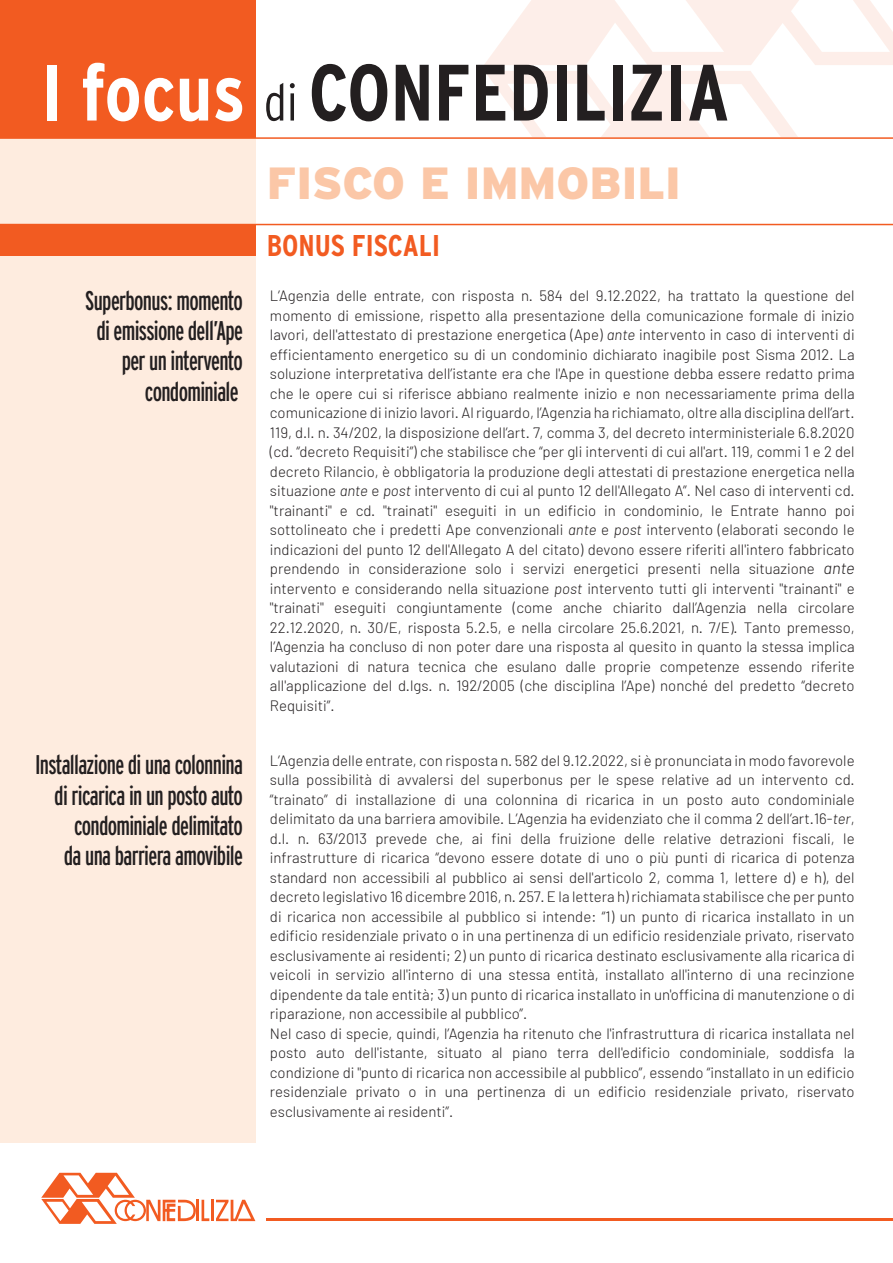
<style>
.page{position:relative;width:893px;height:1263px;background:#fff}
.page>*{position:absolute;margin:0;border:0;box-sizing:border-box;transform-origin:0 0}
.t1{font:700 condensed 79.65px "Interstate";color:#231f20}
.t2{font:900 45px "Interstate";color:#fbc7a7}
.t3{font:700 condensed 30px "Interstate";color:#f25b21}
.t4{font:extra-condensed 27px/30.5px "Interstate";letter-spacing:-.025em;color:#231f20;text-align:right}
.t5{font:300 15px/19.5px "Barlow";color:#231f20;text-align:justify}
.s1{color:#fff}
.s2{font-weight:300;font-size:51.75px}
.s3{font-style:italic}
.s4{font-style:italic;font-size:16.5px}
</style>
<div class="page">
<div style="left:0;top:0;width:255px;height:1142px;background:#feecdf"></div>
<hr style="left:267px;top:1219px;width:626px;height:2px;background:#f25b21">
<hr style="left:196px;top:1200px;width:3px;height:21px;background:#f25b21">
<svg style="left:202px;top:1200px;width:7px;height:21px"></svg>
<hr style="left:211px;top:1200px;width:3px;height:21px;background:#f25b21">
<svg style="left:216px;top:1200px;width:39px;height:21px"></svg>
<svg style="left:41px;top:1173px;width:155px;height:51px"></svg>
<svg style="left:484px;top:0;width:409px;height:65px"></svg>
<svg style="left:485px;top:71px;width:312px;height:65px"></svg>
<div style="left:0;top:0;width:255px;height:138px;background:#f25b21"></div>
<hr style="left:0;top:137px;width:893px;height:2px;background:#f25b21">
<hr style="left:0;top:224px;width:893px;height:1px;background:#f25b21">
<div style="left:0;top:225px;width:255px;height:31px;background:#f25b21"></div>
<h1 class="t1" style="left:41px;top:48px;width:690px"><span class="s1">I focus</span> <span class="s2">di</span> CONFEDILIZIA</h1>
<h3 class="t4" style="left:85px;top:285px;width:159px">Superbonus: momento di emissione dell’Ape per un intervento condominiale</h3>
<h3 class="t4" style="left:35px;top:749px;width:209px">Installazione di una colonnina di ricarica in un posto auto condominiale delimitato<br>da una barriera amovibile</h3>
<h2 class="t2" style="left:267px;top:157px;width:416px">FISCO E IMMOBILI</h2>
<h3 class="t3" style="left:267px;top:229px;width:175px">BONUS FISCALI</h3>
<p class="t5" style="left:270px;top:286px;width:586px">L’Agenzia delle entrate, con risposta n. 584 del 9.12.2022, ha trattato la questione del momento di emissione, rispetto alla presentazione della comunicazione formale di inizio lavori, dell'attestato di prestazione energetica (Ape) <span class="s3">ante</span> intervento in caso di interventi di efficientamento energetico su di un condominio dichiarato inagibile post Sisma 2012. La soluzione interpretativa dell’istante era che l'Ape in questione debba essere redatto prima che le opere cui si riferisce abbiano realmente inizio e non necessariamente prima della comunicazione di inizio lavori. Al riguardo, l’Agenzia ha richiamato, oltre alla disciplina dell’art.<br>119, d.l. n. 34/202, la disposizione dell’art. 7, comma 3, del decreto interministeriale 6.8.2020 (cd. “decreto Requisiti”) che stabilisce che “per gli interventi di cui all'art. 119, commi 1 e 2 del decreto Rilancio, è obbligatoria la produzione degli attestati di prestazione energetica nella situazione <span class="s3">ante</span> e <span class="s3">post</span> intervento di cui al punto 12 dell'Allegato A”. Nel caso di interventi cd. ''trainanti'' e cd. ''trainati'' eseguiti in un edificio in condominio, le Entrate hanno poi sottolineato che i predetti Ape convenzionali <span class="s3">ante</span> e <span class="s3">post</span> intervento (elaborati secondo le indicazioni del punto 12 dell'Allegato A del citato) devono essere riferiti all'intero fabbricato prendendo in considerazione solo i servizi energetici presenti nella situazione <span class="s4">ante </span>intervento e considerando nella situazione <span class="s3">post</span> intervento tutti gli interventi ''trainanti'' e ''trainati'' eseguiti congiuntamente (come anche chiarito dall’Agenzia nella circolare 22.12.2020, n. 30/E, risposta 5.2.5, e nella circolare 25.6.2021, n. 7/E). Tanto premesso, l’Agenzia ha concluso di non poter dare una risposta al quesito in quanto la stessa implica valutazioni di natura tecnica che esulano dalle proprie competenze essendo riferite all'applicazione del d.lgs. n. 192/2005 (che disciplina l’Ape) nonché del predetto “decreto Requisiti”.</p>
<p class="t5" style="left:270px;top:750px;width:586px;text-align:left">L’Agenzia delle entrate, con risposta n. 582 del 9.12.2022, si è pronunciata in modo favorevole sulla possibilità di avvalersi del superbonus per le spese relative ad un intervento cd. “trainato” di installazione di una colonnina di ricarica in un posto auto condominiale delimitato da una barriera amovibile. L’Agenzia ha evidenziato che il comma 2 dell’art.16-<span class="s3">ter</span>, d.l. n. 63/2013 prevede che, ai fini della fruizione delle relative detrazioni fiscali, le infrastrutture di ricarica “devono essere dotate di uno o più punti di ricarica di potenza standard non accessibili al pubblico ai sensi dell'articolo 2, comma 1, lettere d) e h), del decreto legislativo 16 dicembre 2016, n. 257. E la lettera h) richiamata stabilisce che per punto di ricarica non accessibile al pubblico si intende: “1) un punto di ricarica installato in un edificio residenziale privato o in una pertinenza di un edificio residenziale privato, riservato esclusivamente ai residenti; 2) un punto di ricarica destinato esclusivamente alla ricarica di veicoli in servizio all'interno di una stessa entità, installato all'interno di una recinzione dipendente da tale entità; 3) un punto di ricarica installato in un'officina di manutenzione o di riparazione, non accessibile al pubblico”.<br>Nel caso di specie, quindi, l’Agenzia ha ritenuto che l'infrastruttura di ricarica installata nel posto auto dell'istante, situato al piano terra dell'edificio condominiale, soddisfa la condizione di ''punto di ricarica non accessibile al pubblico”, essendo “installato in un edificio residenziale privato o in una pertinenza di un edificio residenziale privato, riservato esclusivamente ai residenti”.</p>
</div>
